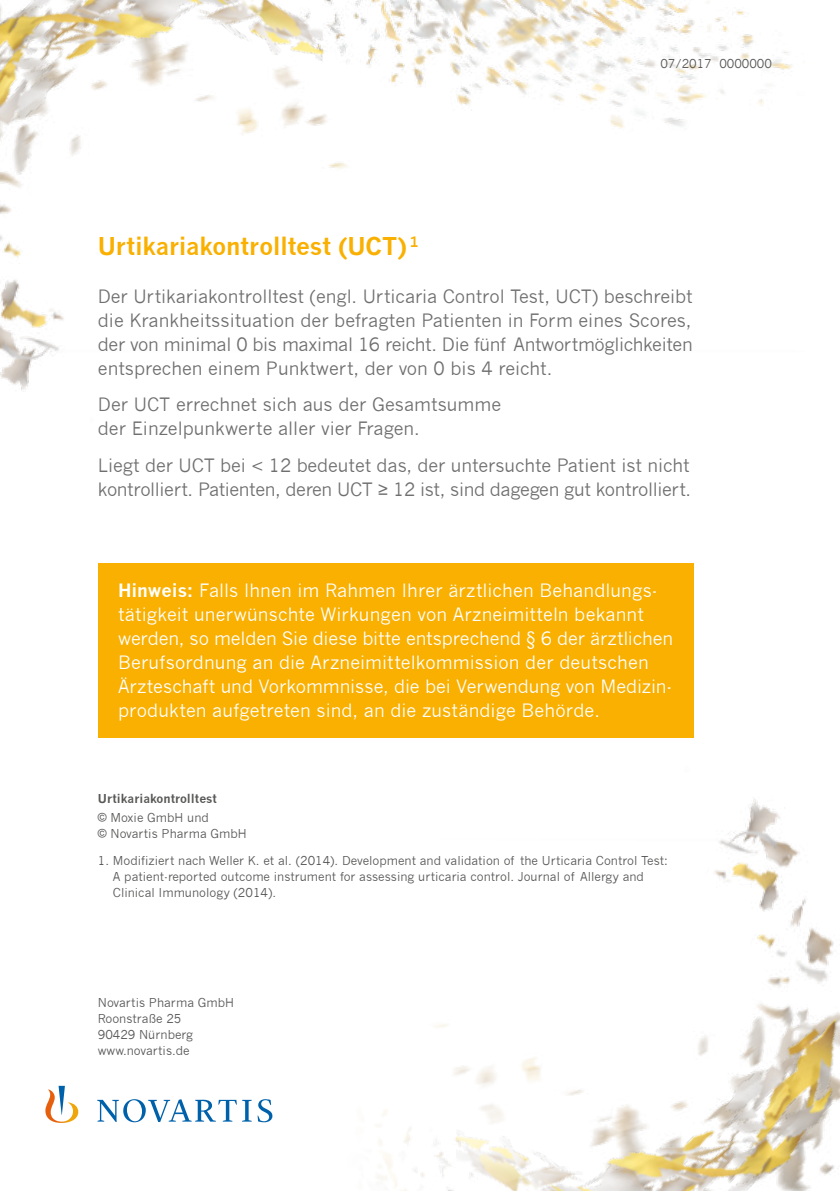
<style>
.page{position:relative;width:840px;height:1191px;background:#fff}
.page>*{position:absolute;margin:0;border:0;box-sizing:border-box;transform-origin:0 0}
.t1{font:700 24px "News Gothic";letter-spacing:-.01em;color:#f9b000}
.t2{font:18px/24px "News Gothic";letter-spacing:-.005em;color:#706f6f}
.t3{font:18px/24px "News Gothic";letter-spacing:.005em;color:#fff}
.t4{font:12px/16px "News Gothic";color:#575756}
.t5{font:700 12px "News Gothic";color:#575756}
.s1{font-weight:700}
</style>
<div class="page">
<img style="left:728px;top:799px;width:72px;height:75px">
<img style="left:456px;top:874px;width:383px;height:317px">
<img style="left:0;top:316px;width:53px;height:74px">
<img style="left:46px;top:0;width:717px;height:353px">
<img style="left:0;top:0;width:322px;height:316px">
<div style="left:80px;top:775px;width:607px;height:148px;background:#fff"></div>
<div style="left:643px;top:40px;width:150px;height:53px;background:#fff"></div>
<div style="left:98px;top:563px;width:595px;height:174px;background:#f9b000"></div>
<svg style="left:257px;top:1099px;width:15px;height:23px"></svg>
<svg style="left:97px;top:1099px;width:154px;height:23px"></svg>
<svg style="left:45px;top:1085px;width:33px;height:38px"></svg>
<p class="t4" style="left:660px;top:56px;width:113px">07/2017 0000000</p>
<h1 class="t1" style="left:98px;top:232px;width:322px">Urtikariakontrolltest (UCT) <sup>1</sup></h1>
<p class="t2" style="left:98px;top:285px;width:596px;text-align:justify">Der Urtikariakontrolltest (engl. Urticaria Control Test, UCT) beschreibt die Krankheitssituation der befragten Patienten in Form eines Scores, der von minimal 0 bis maximal 16 reicht. Die fünf Antwortmöglichkeiten entsprechen einem Punktwert, der von 0 bis 4 reicht.</p>
<p class="t2" style="left:98px;top:393px;width:404px">Der UCT errechnet sich aus der Gesamtsumme der Einzelpunkwerte aller vier Fragen.</p>
<p class="t2" style="left:98px;top:453px;width:594px">Liegt der UCT bei &lt; 12 bedeutet das, der untersuchte Patient ist nicht kontrolliert. Patienten, deren UCT ≥ 12 ist, sind dagegen gut kontrolliert.</p>
<p class="t3" style="left:118px;top:578px;width:556px"><span class="s1">Hinweis:</span> Falls Ihnen im Rahmen Ihrer ärztlichen Behandlungs&shy;tätigkeit unerwünschte Wirkungen von Arzneimitteln bekannt werden, so melden Sie diese bitte entsprechend § 6 der ärztlichen Berufsordnung an die Arzneimittelkommission der deutschen Ärzteschaft und Vorkommnisse, die bei Verwendung von Medizin&shy;produkten aufgetreten sind, an die zuständige Behörde.</p>
<p class="t5" style="left:98px;top:791px;width:120px">Urtikariakontrolltest</p>
<p class="t4" style="left:98px;top:809px;width:150px">© Moxie GmbH und<br>© Novartis Pharma GmbH</p>
<p class="t4" style="left:113px;top:853px;width:556px;text-indent:-15px">1. Modifiziert nach Weller K. et al. (2014). Development and validation of the Urticaria Control Test:<br>A patient-reported outcome instrument for assessing urticaria control. Journal of Allergy and<br>Clinical Immunology (2014).</p>
<p class="t4" style="left:98px;top:994px;width:138px">Novartis Pharma GmbH<br>Roonstraße 25<br>90429 Nürnberg www.novartis.de</p>
</div>
